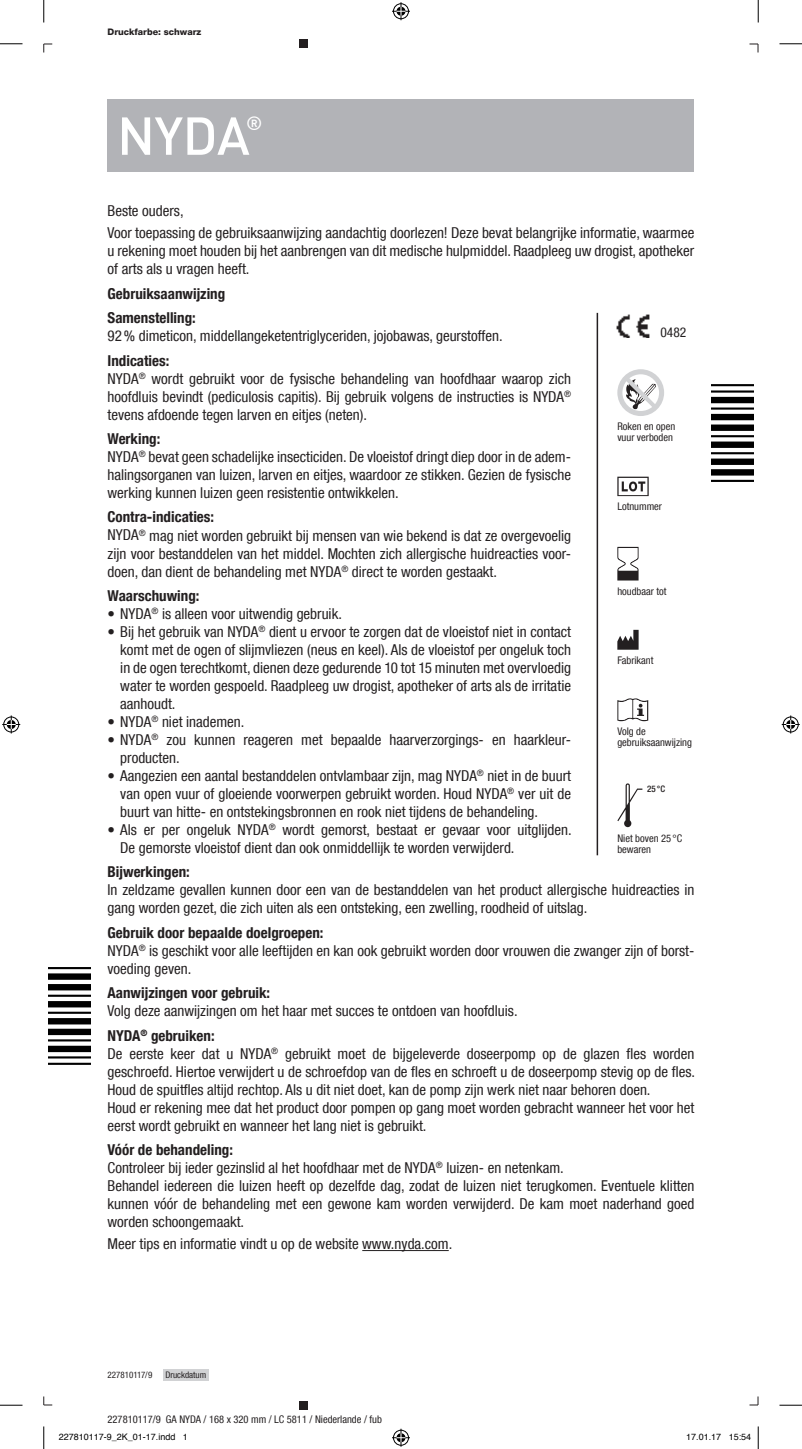
<style>
.page{position:relative;width:802px;height:1449px;background:#fff}
.page>*{position:absolute;margin:0;border:0;box-sizing:border-box;transform-origin:0 0}
.t1{font:500 52.5px "DIN";color:#fff}
.t2{font:500 18.9px "DIN";color:#fff}
.t3{font:condensed 15px/18px "Helvetica Neue LT Com";color:#231f20}
.t4{font:700 condensed 15px/24.3px "Helvetica Neue LT Com";color:#231f20}
.t5{font:condensed 13.5px "Helvetica Neue LT Com";color:#231f20}
.t6{font:condensed 10.5px/11.2px "Helvetica Neue LT Com";color:#231f20}
.t7{font:9px "Helvetica";color:#000}
.t8{font:condensed 9px "Helvetica Neue LT Com";color:#231f20}
.t9{font:800 9px "Helvetica Neue LT Com";color:#231f20}
.t10{font:500 condensed 9px "Helvetica Neue LT Com";color:#231f20}
.s1{font-weight:700}
</style>
<div class="page">
<div style="left:108px;top:99px;width:586px;height:72px;background:#b2b3b7"></div>
<div style="left:299px;top:40px;width:8px;height:8px;background:#231f20"></div>
<div style="left:299px;top:1400px;width:8px;height:9px;background:#231f20"></div>
<svg style="left:617px;top:547px;width:21px;height:33px"></svg>
<svg style="left:617px;top:476px;width:32px;height:20px"></svg>
<img style="left:616px;top:314px;width:33px;height:24px">
<svg style="left:617px;top:369px;width:47px;height:47px"></svg>
<hr style="left:597px;top:313px;width:1px;height:542px;background:#231f20">
<svg style="left:617px;top:629px;width:22px;height:20px"></svg>
<svg style="left:617px;top:698px;width:31px;height:23px"></svg>
<svg style="left:617px;top:783px;width:25px;height:44px"></svg>
<div style="left:163px;top:1368px;width:46px;height:12px;background:#d1d2d4"></div>
<hr style="left:48px;top:966px;width:43px;height:3px;background:#000">
<div style="left:48px;top:973px;width:43px;height:6px;background:#000"></div>
<div style="left:48px;top:983px;width:43px;height:7px;background:#000"></div>
<hr style="left:48px;top:994px;width:43px;height:2px;background:#000">
<svg style="left:48px;top:1001px;width:43px;height:6px"></svg>
<hr style="left:48px;top:1011px;width:43px;height:2px;background:#000">
<svg style="left:48px;top:1018px;width:43px;height:6px"></svg>
<div style="left:48px;top:1028px;width:43px;height:6px;background:#000"></div>
<hr style="left:48px;top:1039px;width:43px;height:2px;background:#000">
<div style="left:48px;top:1045px;width:43px;height:7px;background:#000"></div>
<hr style="left:48px;top:1056px;width:43px;height:2px;background:#000">
<hr style="left:48px;top:1062px;width:43px;height:2px;background:#000">
<hr style="left:362px;top:1249px;width:87px;height:1px;background:#231f20">
<hr style="left:711px;top:480px;width:43px;height:2px;background:#000">
<div style="left:711px;top:469px;width:43px;height:6px;background:#000"></div>
<div style="left:711px;top:458px;width:43px;height:7px;background:#000"></div>
<hr style="left:711px;top:452px;width:43px;height:2px;background:#000">
<div style="left:711px;top:441px;width:43px;height:7px;background:#000"></div>
<hr style="left:711px;top:435px;width:43px;height:2px;background:#000">
<div style="left:711px;top:424px;width:43px;height:7px;background:#000"></div>
<div style="left:711px;top:414px;width:43px;height:6px;background:#000"></div>
<hr style="left:711px;top:407px;width:43px;height:2px;background:#000">
<div style="left:711px;top:397px;width:43px;height:6px;background:#000"></div>
<hr style="left:711px;top:390px;width:43px;height:2px;background:#000">
<hr style="left:711px;top:384px;width:43px;height:2px;background:#000">
<svg style="left:44px;top:44px;width:8px;height:8px"></svg>
<svg style="left:44px;top:1396px;width:8px;height:9px"></svg>
<svg style="left:749px;top:44px;width:10px;height:8px"></svg>
<svg style="left:749px;top:1396px;width:10px;height:9px"></svg>
<svg style="left:0;top:43px;width:22px;height:1px"></svg>
<svg style="left:779px;top:43px;width:23px;height:1px"></svg>
<svg style="left:0;top:1404px;width:22px;height:1px"></svg>
<svg style="left:779px;top:1404px;width:23px;height:1px"></svg>
<svg style="left:44px;top:0;width:1px;height:22px"></svg>
<svg style="left:44px;top:1426px;width:1px;height:22px"></svg>
<svg style="left:758px;top:0;width:1px;height:22px"></svg>
<svg style="left:758px;top:1426px;width:1px;height:22px"></svg>
<svg style="left:392px;top:2px;width:18px;height:18px"></svg>
<svg style="left:392px;top:1428px;width:18px;height:18px"></svg>
<svg style="left:2px;top:715px;width:18px;height:18px"></svg>
<svg style="left:782px;top:715px;width:18px;height:18px"></svg>
<p class="t9" style="left:108px;top:27px;width:95px">Druckfarbe: schwarz</p>
<h1 class="t1" style="left:117px;top:106px;width:134px">NYDA</h1>
<p class="t2" style="left:246px;top:112px;width:18px">®</p>
<p class="t3" style="left:108px;top:201px;width:588px;line-height:22.2px">Beste ouders,<br>Voor toepassing de gebruiksaanwijzing aandachtig doorlezen! Deze bevat belangrijke informatie, waarmee</p>
<p class="t3" style="left:108px;top:243px;width:588px">u rekening moet houden bij het aanbrengen van dit medische hulpmiddel. Raadpleeg uw drogist, apotheker of arts als u vragen heeft.</p>
<p class="t4" style="left:108px;top:282px;width:119px">Gebruiksaanwijzing<br>Samenstelling:</p>
<p class="t3" style="left:108px;top:328px;width:397px">92 % dimeticon, middellangeketentriglyceriden, jojobawas, geurstoffen.</p>
<p class="t3" style="left:108px;top:352px;width:465px"><span class="s1">Indicaties:<br></span>NYDA<sup>®</sup> wordt gebruikt voor de fysische behandeling van hoofdhaar waarop zich hoofdluis bevindt (pediculosis capitis). Bij gebruik volgens de instructies is NYDA<sup>® </sup>tevens afdoende tegen larven en eitjes (neten).</p>
<p class="t3" style="left:108px;top:431px;width:465px"><span class="s1">Werking:<br></span>NYDA<sup>®</sup> bevat geen schadelijke insecticiden. De vloeistof dringt diep door in de adem&shy;halingsorganen van luizen, larven en eitjes, waardoor ze stikken. Gezien de fysische werking kunnen luizen geen resistentie ontwikkelen.</p>
<p class="t3" style="left:108px;top:509px;width:465px"><span class="s1">Contra-indicaties:<br></span>NYDA<sup>®</sup> mag niet worden gebruikt bij mensen van wie bekend is dat ze overgevoelig zijn voor bestanddelen van het middel. Mochten zich allergische huidreacties voor&shy;doen, dan dient de behandeling met NYDA<sup>®</sup> direct te worden gestaakt.</p>
<p class="t4" style="left:108px;top:584px;width:93px">Waarschuwing:</p>
<p class="t3" style="left:108px;top:605px;width:236px">• NYDA<sup>®</sup> is alleen voor uitwendig gebruik.</p>
<p class="t3" style="left:120px;top:623px;width:452px;text-align:justify;text-indent:-13px">• Bij het gebruik van NYDA<sup>®</sup> dient u ervoor te zorgen dat de vloeistof niet in contact komt met de ogen of slijmvliezen (neus en keel). Als de vloeistof per ongeluk toch in de ogen terechtkomt, dienen deze gedurende 10 tot 15 minuten met overvloedig water te worden gespoeld. Raadpleeg uw drogist, apotheker of arts als de irritatie aanhoudt.</p>
<p class="t3" style="left:108px;top:713px;width:138px">• NYDA<sup>®</sup> niet inademen.</p>
<p class="t3" style="left:120px;top:731px;width:452px;text-indent:-13px">• NYDA<sup>®</sup> zou kunnen reageren met bepaalde haarverzorgings- en haarkleur&shy;producten.</p>
<p class="t3" style="left:120px;top:767px;width:452px;text-align:justify;text-indent:-13px">• Aangezien een aantal bestanddelen ontvlambaar zijn, mag NYDA<sup>®</sup> niet in de buurt van open vuur of gloeiende voorwerpen gebruikt worden. Houd NYDA<sup>®</sup> ver uit de buurt van hitte- en ontstekingsbronnen en rook niet tijdens de behandeling.</p>
<p class="t3" style="left:120px;top:821px;width:453px;text-indent:-13px">• Als er per ongeluk NYDA<sup>®</sup> wordt gemorst, bestaat er gevaar voor uitglijden.<br>De gemorste vloeistof dient dan ook onmiddellijk te worden verwijderd.</p>
<p class="t4" style="left:108px;top:861px;width:84px">Bijwerkingen:</p>
<p class="t3" style="left:108px;top:882px;width:588px">In zeldzame gevallen kunnen door een van de bestanddelen van het product allergische huidreacties in gang worden gezet, die zich uiten als een ontsteking, een zwelling, roodheid of uitslag.</p>
<p class="t3" style="left:108px;top:924px;width:588px"><span class="s1">Gebruik door bepaalde doelgroepen:<br></span>NYDA<sup>®</sup> is geschikt voor alle leeftijden en kan ook gebruikt worden door vrouwen die zwanger zijn of borst&shy;voeding geven.</p>
<p class="t4" style="left:108px;top:981px;width:164px">Aanwijzingen voor gebruik:</p>
<p class="t3" style="left:108px;top:999px;width:411px;line-height:24.5px">Volg deze aanwijzingen om het haar met succes te ontdoen van hoofdluis.<br><span class="s1">NYDA</span><sup>®</sup> <span class="s1">gebruiken:</span></p>
<p class="t3" style="left:108px;top:1045px;width:589px">De eerste keer dat u NYDA<sup>®</sup> gebruikt moet de bijgeleverde doseerpomp op de glazen fles worden geschroefd. Hiertoe verwijdert u de schroefdop van de fles en schroeft u de doseerpomp stevig op de fles.<br>Houd de spuitfles altijd rechtop. Als u dit niet doet, kan de pomp zijn werk niet naar behoren doen.<br>Houd er rekening mee dat het product door pompen op gang moet worden gebracht wanneer het voor het eerst wordt gebruikt en wanneer het lang niet is gebruikt.</p>
<p class="t3" style="left:108px;top:1141px;width:588px"><span class="s1">Vóór de behandeling:<br></span>Controleer bij ieder gezinslid al het hoofdhaar met de NYDA<sup>®</sup> luizen- en netenkam.<br>Behandel iedereen die luizen heeft op dezelfde dag, zodat de luizen niet terugkomen. Eventuele klitten kunnen vóór de behandeling met een gewone kam worden verwijderd. De kam moet naderhand goed worden schoongemaakt.</p>
<p class="t3" style="left:108px;top:1235px;width:346px">Meer tips en informatie vindt u op de website www.nyda.com.</p>
<p class="t5" style="left:660px;top:326px;width:27px">0482</p>
<p class="t6" style="left:617px;top:421px;width:59px">Roken en open vuur verboden</p>
<p class="t6" style="left:617px;top:501px;width:46px">Lotnummer</p>
<p class="t6" style="left:617px;top:586px;width:51px">houdbaar tot</p>
<p class="t6" style="left:617px;top:655px;width:38px">Fabrikant</p>
<p class="t6" style="left:617px;top:726px;width:76px">Volg de gebruiksaanwijzing</p>
<p class="t10" style="left:647px;top:783px;width:20px">25 °C</p>
<p class="t6" style="left:617px;top:832px;width:66px">Niet boven 25 °C bewaren</p>
<p class="t8" style="left:108px;top:1370px;width:46px">227810117/9</p>
<p class="t8" style="left:165px;top:1370px;width:42px">Druckdatum</p>
<p class="t6" style="left:108px;top:1414px;width:276px">227810117/9 GA NYDA / 168 x 320 mm / LC 5811 / Niederlande / fub</p>
<p class="t7" style="left:59px;top:1433px;width:131px">227810117-9_2K_01-17.indd 1</p>
<p class="t7" style="left:686px;top:1433px;width:67px">17.01.17 15:54</p>
</div>
